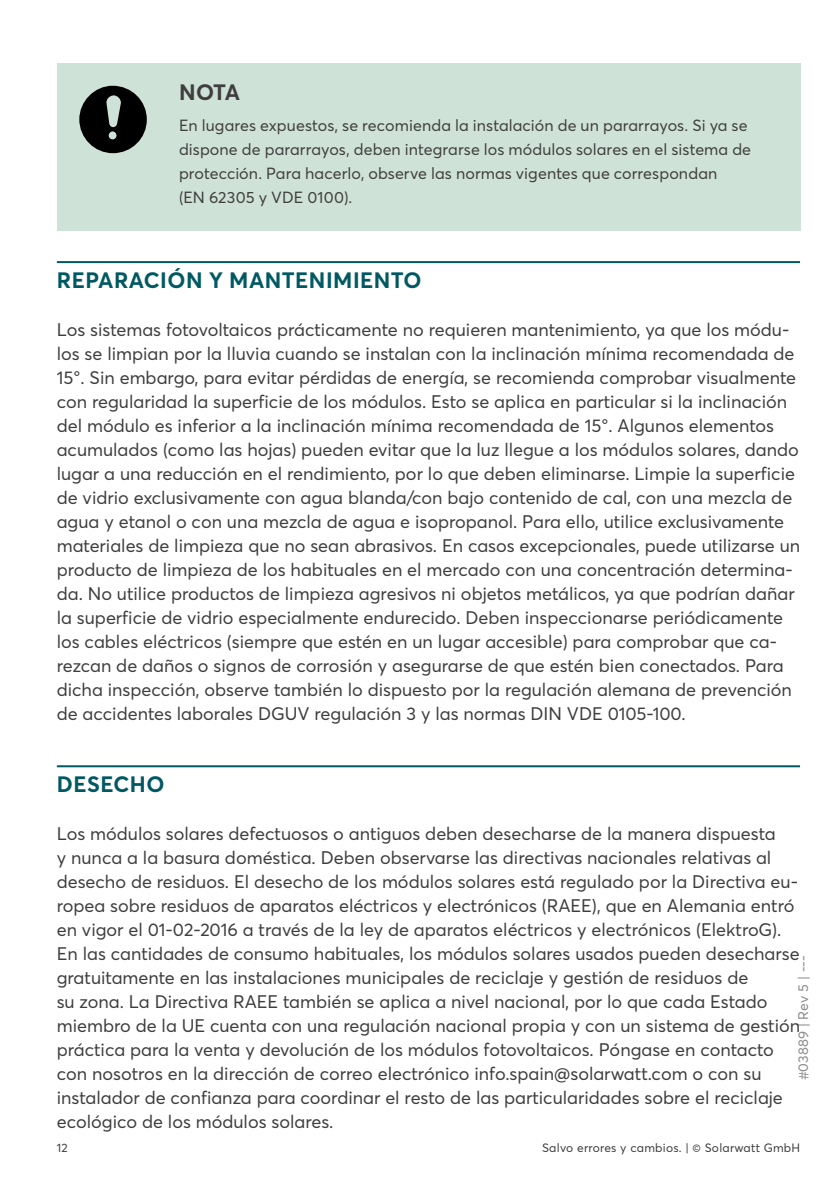
<style>
.page{position:relative;width:840px;height:1191px;background:#fff}
.page>*{position:absolute;margin:0;border:0;box-sizing:border-box;transform-origin:0 0}
.t1{font:700 22px "Averta";letter-spacing:.02em;color:#005962}
.t2{font:700 22px "Averta";color:#3e3e3f}
.t3{font:18px/24px "Averta";color:#3e3e3f}
.t4{font:16px/24px "Averta";letter-spacing:.005em;color:#3e3e3f}
.t5{font:14px "Averta";color:rgb(25 25 25/.5)}
.t6{font:12px "Averta";letter-spacing:.02em;color:#3e3e3f}
</style>
<div class="page">
<hr style="left:57px;top:261px;width:742px;height:2px;background:#005962">
<hr style="left:57px;top:765px;width:742px;height:2px;background:#005962">
<div style="left:57px;top:63px;width:742px;height:168px;background:#cfe2d7"></div>
<svg style="left:79px;top:86px;width:68px;height:67px"></svg>
<p class="t2" style="left:179px;top:76px;width:62px">NOTA</p>
<p class="t4" style="left:179px;top:113px;width:573px">En lugares expuestos, se recomienda la instalación de un pararrayos. Si ya se dispone de pararrayos, deben integrarse los módulos solares en el sistema de protección. Para hacerlo, observe las normas vigentes que correspondan<br>(EN 62305 y VDE 0100).</p>
<p class="t1" style="left:57px;top:265px;width:366px">REPARACIÓN Y MANTENIMIENTO</p>
<p class="t3" style="left:57px;top:317px;width:744px">Los sistemas fotovoltaicos prácticamente no requieren mantenimiento, ya que los módu&shy;los se limpian por la lluvia cuando se instalan con la inclinación mínima recomendada de 15°. Sin embargo, para evitar pérdidas de energía, se recomienda comprobar visualmente con regularidad la superficie de los módulos. Esto se aplica en particular si la inclinación del módulo es inferior a la inclinación mínima recomendada de 15°. Algunos elementos acumulados (como las hojas) pueden evitar que la luz llegue a los módulos solares, dando lugar a una reducción en el rendimiento, por lo que deben eliminarse. Limpie la superficie de vidrio exclusivamente con agua blanda/con bajo contenido de cal, con una mezcla de agua y etanol o con una mezcla de agua e isopropanol. Para ello, utilice exclusivamente materiales de limpieza que no sean abrasivos. En casos excepcionales, puede utilizarse un producto de limpieza de los habituales en el mercado con una concentración determina&shy;da. No utilice productos de limpieza agresivos ni objetos metálicos, ya que podrían dañar la superficie de vidrio especialmente endurecido. Deben inspeccionarse periódicamente los cables eléctricos (siempre que estén en un lugar accesible) para comprobar que ca&shy;rezcan de daños o signos de corrosión y asegurarse de que estén bien conectados. Para dicha inspección, observe también lo dispuesto por la regulación alemana de prevención de accidentes laborales DGUV regulación 3 y las normas DIN VDE 0105-100.</p>
<p class="t1" style="left:57px;top:769px;width:109px">DESECHO</p>
<p class="t3" style="left:57px;top:821px;width:744px">Los módulos solares defectuosos o antiguos deben desecharse de la manera dispuesta<br>y nunca a la basura doméstica. Deben observarse las directivas nacionales relativas al desecho de residuos. El desecho de los módulos solares está regulado por la Directiva eu&shy;ropea sobre residuos de aparatos eléctricos y electrónicos (RAEE), que en Alemania entró en vigor el 01-02-2016 a través de la ley de aparatos eléctricos y electrónicos (ElektroG).<br>En las cantidades de consumo habituales, los módulos solares usados pueden desecharse gratuitamente en las instalaciones municipales de reciclaje y gestión de residuos de<br>su zona. La Directiva RAEE también se aplica a nivel nacional, por lo que cada Estado miembro de la UE cuenta con una regulación nacional propia y con un sistema de gestión práctica para la venta y devolución de los módulos fotovoltaicos. Póngase en contacto con nosotros en la dirección de correo electrónico info.spain@solarwatt.com o con su instalador de confianza para coordinar el resto de las particularidades sobre el reciclaje ecológico de los módulos solares.</p>
<p class="t5" style="left:792px;top:1080px;width:127px;rotate:-90deg">#03889 | Rev 5 | ---</p>
<p class="t6" style="left:57px;top:1139px;width:12px">12</p>
<p class="t6" style="left:542px;top:1139px;width:259px">Salvo errores y cambios. | © Solarwatt GmbH</p>
</div>
